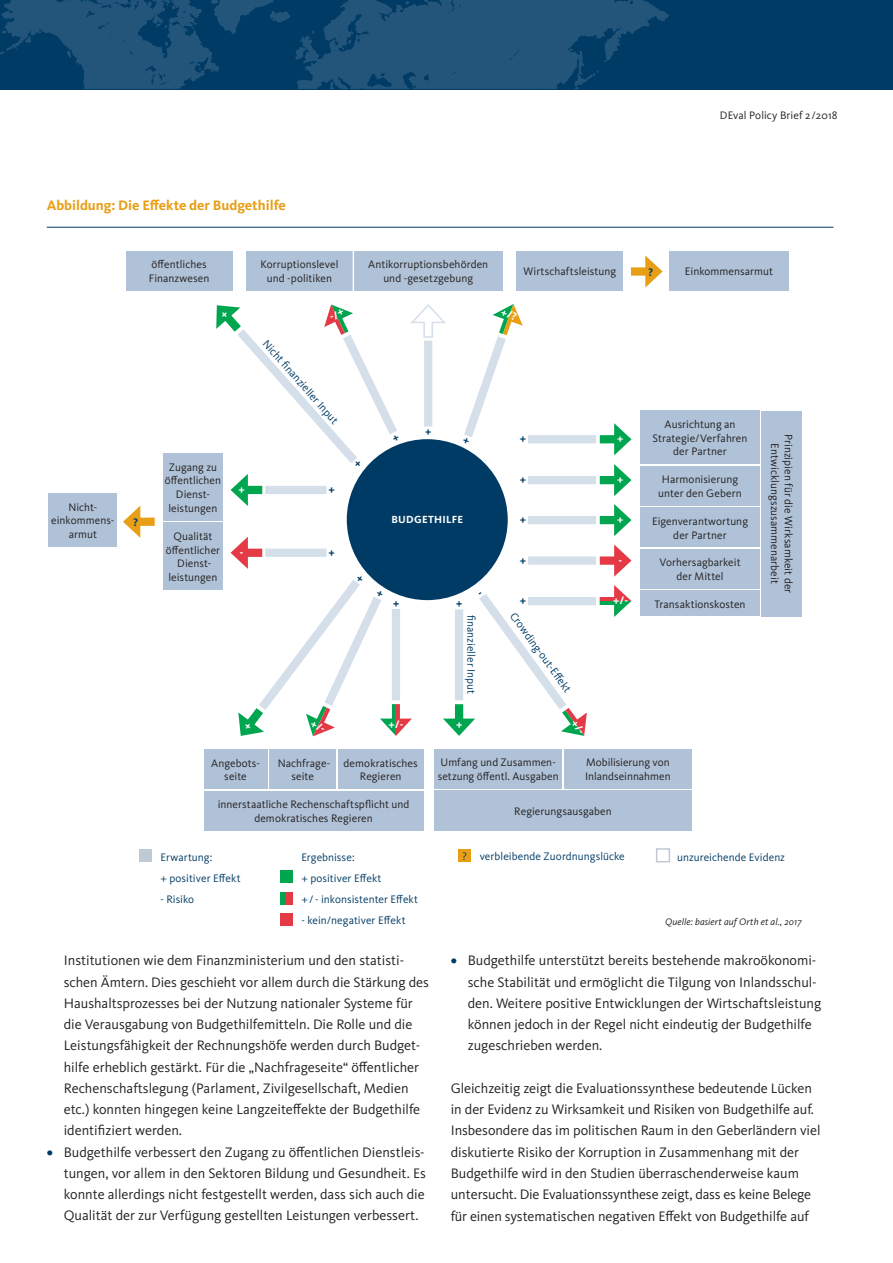
<style>
.page{position:relative;width:893px;height:1263px;background:#fff}
.page>*{position:absolute;margin:0;border:0;box-sizing:border-box;transform-origin:0 0}
.t1{font:14.25px/21.3px "Kievit OT";color:#231f20}
.t2{font:700 14.25px "Kievit OT";color:#e89f16}
.t3{font:11.25px/13.8px "Kievit OT";letter-spacing:.005em;color:#231f20;text-align:center}
.t4{font:11.25px/21.3px "Kievit OT";letter-spacing:.005em;color:#003b65}
.t5{font:700 11.25px "Kievit OT";color:#fff}
.t6{font:700 11.25px "Kievit OT";color:#003b65}
.t7{font:700 10.65px "Kievit OT";letter-spacing:.03em;color:#fff}
.t8{font:italic 9.75px "Kievit OT";letter-spacing:.015em;color:#231f20}
.s1{font-weight:700;color:#003b65}
</style>
<div class="page">
<div style="left:0;top:0;width:893px;height:90px;background:#003b65"></div>
<svg style="left:0;top:0;width:669px;height:89px"></svg>
<hr style="left:47px;top:227px;width:786px;height:1px;background:#003b65">
<div style="left:640px;top:549px;width:120px;height:39px;background:#b0c2d7"></div>
<div style="left:640px;top:591px;width:120px;height:25px;background:#b0c2d7"></div>
<svg style="left:600px;top:585px;width:31px;height:32px"></svg>
<div style="left:528px;top:597px;width:68px;height:8px;background:#d4dfea"></div>
<div style="left:600px;top:556px;width:21px;height:9px;background:#e33a46"></div>
<svg style="left:614px;top:544px;width:17px;height:33px"></svg>
<div style="left:528px;top:556px;width:68px;height:9px;background:#d4dfea"></div>
<div style="left:347px;top:439px;width:161px;height:161px;background:#003b65;border-radius:50%"></div>
<div style="left:640px;top:411px;width:120px;height:53px;background:#b0c2d7"></div>
<div style="left:762px;top:411px;width:40px;height:205px;background:#b0c2d7"></div>
<div style="left:640px;top:466px;width:120px;height:39px;background:#b0c2d7"></div>
<div style="left:204px;top:749px;width:63px;height:40px;background:#b0c2d7"></div>
<div style="left:204px;top:791px;width:220px;height:39px;background:#b0c2d7"></div>
<div style="left:270px;top:749px;width:66px;height:40px;background:#b0c2d7"></div>
<div style="left:338px;top:749px;width:86px;height:40px;background:#b0c2d7"></div>
<div style="left:434px;top:791px;width:258px;height:40px;background:#b0c2d7"></div>
<div style="left:564px;top:749px;width:128px;height:40px;background:#b0c2d7"></div>
<div style="left:434px;top:749px;width:128px;height:40px;background:#b0c2d7"></div>
<div style="left:600px;top:435px;width:21px;height:8px;background:#00a54f"></div>
<svg style="left:614px;top:423px;width:17px;height:32px"></svg>
<div style="left:528px;top:435px;width:68px;height:8px;background:#d4dfea"></div>
<div style="left:600px;top:476px;width:21px;height:8px;background:#00a54f"></div>
<svg style="left:614px;top:464px;width:17px;height:32px"></svg>
<div style="left:528px;top:476px;width:68px;height:8px;background:#d4dfea"></div>
<div style="left:640px;top:508px;width:120px;height:39px;background:#b0c2d7"></div>
<div style="left:600px;top:516px;width:21px;height:8px;background:#00a54f"></div>
<svg style="left:614px;top:504px;width:17px;height:32px"></svg>
<div style="left:528px;top:516px;width:68px;height:8px;background:#d4dfea"></div>
<div style="left:669px;top:251px;width:120px;height:39px;background:#b0c2d7"></div>
<div style="left:126px;top:251px;width:106px;height:39px;background:#b0c2d7"></div>
<div style="left:246px;top:251px;width:107px;height:39px;background:#b0c2d7"></div>
<div style="left:354px;top:251px;width:149px;height:39px;background:#b0c2d7"></div>
<div style="left:517px;top:251px;width:106px;height:39px;background:#b0c2d7"></div>
<div style="left:631px;top:267px;width:21px;height:9px;background:#e89f16"></div>
<svg style="left:645px;top:255px;width:18px;height:33px"></svg>
<div style="left:49px;top:493px;width:68px;height:54px;background:#b0c2d7"></div>
<div style="left:163px;top:454px;width:60px;height:67px;background:#b0c2d7"></div>
<div style="left:163px;top:523px;width:60px;height:67px;background:#b0c2d7"></div>
<div style="left:134px;top:518px;width:21px;height:8px;background:#e89f16"></div>
<svg style="left:123px;top:506px;width:17px;height:32px"></svg>
<div style="left:656px;top:848px;width:14px;height:14px;border:2px solid #bfcad5"></div>
<div style="left:458px;top:849px;width:13px;height:13px;background:#e89f16"></div>
<div style="left:280px;top:870px;width:13px;height:13px;background:#00a54f"></div>
<div style="left:280px;top:892px;width:13px;height:12px;background:#00a54f"></div>
<div style="left:286px;top:892px;width:7px;height:12px;background:#e33a46"></div>
<div style="left:280px;top:913px;width:13px;height:13px;background:#e33a46"></div>
<div style="left:139px;top:849px;width:13px;height:13px;background:#bfcad5"></div>
<svg style="left:457px;top:304px;width:66px;height:142px"></svg>
<svg style="left:231px;top:537px;width:181px;height:200px"></svg>
<svg style="left:443px;top:585px;width:144px;height:151px"></svg>
<svg style="left:212px;top:304px;width:236px;height:202px"></svg>
<p class="t2" style="left:47px;top:197px;width:241px">Abbildung: Die Effekte der Budgethilfe</p>
<p class="t3" style="left:149px;top:258px;width:62px;text-align:left">öffentliches<br>Finanzwesen</p>
<p class="t3" style="left:261px;top:258px;width:79px">Korruptionslevel und -politiken</p>
<p class="t3" style="left:368px;top:258px;width:122px">Antikorruptionsbehörden und -gesetzgebung</p>
<p class="t3" style="left:523px;top:265px;width:94px">Wirtschaftsleistung</p>
<p class="t6" style="left:649px;top:265px;width:6px">?</p>
<p class="t3" style="left:720px;top:109px;width:119px">DEval Policy Brief 2/2018</p>
<p class="t3" style="left:685px;top:265px;width:90px">Einkommensarmut</p>
<p class="t3" style="left:51px;top:500px;width:64px">Nicht&shy;einkommens&shy;armut</p>
<p class="t6" style="left:134px;top:515px;width:6px">?</p>
<p class="t3" style="left:165px;top:460px;width:58px">Zugang zu öffentlichen<br>Dienst&shy;leistungen</p>
<p class="t3" style="left:166px;top:529px;width:56px">Qualität öffentlicher<br>Dienst&shy;leistungen</p>
<p class="t4" style="left:272px;top:335px;width:109px;rotate:48deg">Nicht fi nanzieller Input</p>
<p class="t6" style="left:425px;top:424px;width:8px">+</p>
<p class="t6" style="left:520px;top:432px;width:8px">+</p>
<p class="t5" style="left:617px;top:432px;width:8px">+</p>
<p class="t6" style="left:520px;top:473px;width:8px">+</p>
<p class="t5" style="left:617px;top:473px;width:8px">+</p>
<p class="t7" style="left:391px;top:513px;width:73px">BUDGETHILFE</p>
<p class="t6" style="left:520px;top:513px;width:8px">+</p>
<p class="t5" style="left:617px;top:513px;width:8px">+</p>
<p class="t6" style="left:520px;top:553px;width:8px">+</p>
<p class="t5" style="left:619px;top:553px;width:5px">-</p>
<p class="t6" style="left:389px;top:607px;width:8px;rotate:-90deg">+</p>
<p class="t6" style="left:452px;top:607px;width:8px;rotate:-90deg">+</p>
<p class="t6" style="left:520px;top:594px;width:8px">+</p>
<p class="t5" style="left:613px;top:594px;width:17px">+/-</p>
<p class="t5" style="left:388px;top:718px;width:17px">+/-</p>
<p class="t4" style="left:482px;top:615px;width:81px;rotate:90deg">finanzieller Input</p>
<p class="t4" style="left:521px;top:607px;width:97px;rotate:54deg">Crowding-out-Eff ekt</p>
<p class="t5" style="left:456px;top:718px;width:8px">+</p>
<p class="t3" style="left:653px;top:417px;width:96px">Ausrichtung an<br>Strategie/Verfahren der Partner</p>
<p class="t3" style="left:658px;top:473px;width:85px">Harmonisierung unter den Gebern</p>
<p class="t3" style="left:652px;top:514px;width:97px">Eigenverantwortung der Partner</p>
<p class="t3" style="left:659px;top:556px;width:83px">Vorhersagbarkeit der Mittel</p>
<p class="t3" style="left:654px;top:597px;width:93px">Transaktionskosten</p>
<p class="t3" style="left:278px;top:756px;width:54px">Nachfrage&shy;seite</p>
<p class="t3" style="left:344px;top:756px;width:76px">demokratisches<br>Regieren</p>
<p class="t3" style="left:211px;top:756px;width:50px">Angebots&shy;seite</p>
<p class="t3" style="left:218px;top:797px;width:193px">innerstaatliche Rechenschaftspflicht und demokratisches Regieren</p>
<p class="t3" style="left:438px;top:756px;width:122px;text-align:left">Umfang und Zusammen&shy;setzung öffentl. Ausgaben</p>
<p class="t3" style="left:585px;top:756px;width:87px;text-align:left">Mobilisierung von<br>Inlandseinnahmen</p>
<p class="t3" style="left:514px;top:805px;width:99px">Regierungsausgaben</p>
<p class="t3" style="left:795px;top:434px;width:161px;rotate:90deg">Prinzipien für die Wirksamkeit der<br>Entwicklungszusammenarbeit</p>
<p class="t4" style="left:160px;top:846px;width:82px">Erwartung:<br>+ positiver Effekt</p>
<p class="t4" style="left:160px;top:889px;width:35px">- Risiko</p>
<p class="t4" style="left:301px;top:846px;width:55px">Ergebnisse:</p>
<p class="t4" style="left:463px;top:846px;width:164px">? verbleibende Zuordnungslücke</p>
<p class="t4" style="left:677px;top:847px;width:109px">unzureichende Evidenz</p>
<p class="t4" style="left:301px;top:867px;width:118px">+ positiver Effekt<br>+/ - inkonsistenter Effekt</p>
<p class="t4" style="left:301px;top:910px;width:106px">- kein/negativer Effekt</p>
<p class="t8" style="left:665px;top:916px;width:138px">Quelle: basiert auf Orth et al., 2017</p>
<p class="t1" style="left:64px;top:950px;width:367px">Institutionen wie dem Finanzministerium und den statisti&shy;schen Ämtern. Dies geschieht vor allem durch die Stärkung des Haushaltsprozesses bei der Nutzung nationaler Systeme für die Verausgabung von Budgethilfemitteln. Die Rolle und die Leistungsfähigkeit der Rechnungshöfe werden durch Budget&shy;hilfe erheblich gestärkt. Für die „Nachfrageseite“ öffentlicher Rechenschaftslegung (Parlament, Zivilgesellschaft, Medien etc.) konnten hingegen keine Langzeiteffekte der Budgethilfe identifiziert werden.</p>
<p class="t1" style="left:64px;top:1141px;width:364px;text-align:justify;text-indent:-17px"><span class="s1">•</span> Budgethilfe verbessert den Zugang zu öffentlichen Dienstleis&shy;tungen, vor allem in den Sektoren Bildung und Gesundheit. Es konnte allerdings nicht festgestellt werden, dass sich auch die Qualität der zur Verfügung gestellten Leistungen verbessert.</p>
<p class="t1" style="left:468px;top:950px;width:355px;text-indent:-17px"><span class="s1">•</span> Budgethilfe unterstützt bereits bestehende makroökonomi&shy;sche Stabilität und ermöglicht die Tilgung von Inlandsschul&shy;den. Weitere positive Entwicklungen der Wirtschaftsleistung können jedoch in der Regel nicht eindeutig der Budgethilfe zugeschrieben werden.</p>
<p class="t1" style="left:451px;top:1078px;width:371px">Gleichzeitig zeigt die Evaluationssynthese bedeutende Lücken in der Evidenz zu Wirksamkeit und Risiken von Budgethilfe auf.<br>Insbesondere das im politischen Raum in den Geberländern viel diskutierte Risiko der Korruption in Zusammenhang mit der Budgethilfe wird in den Studien überraschenderweise kaum untersucht. Die Evaluationssynthese zeigt, dass es keine Belege für einen systematischen negativen Effekt von Budgethilfe auf</p>
</div>
